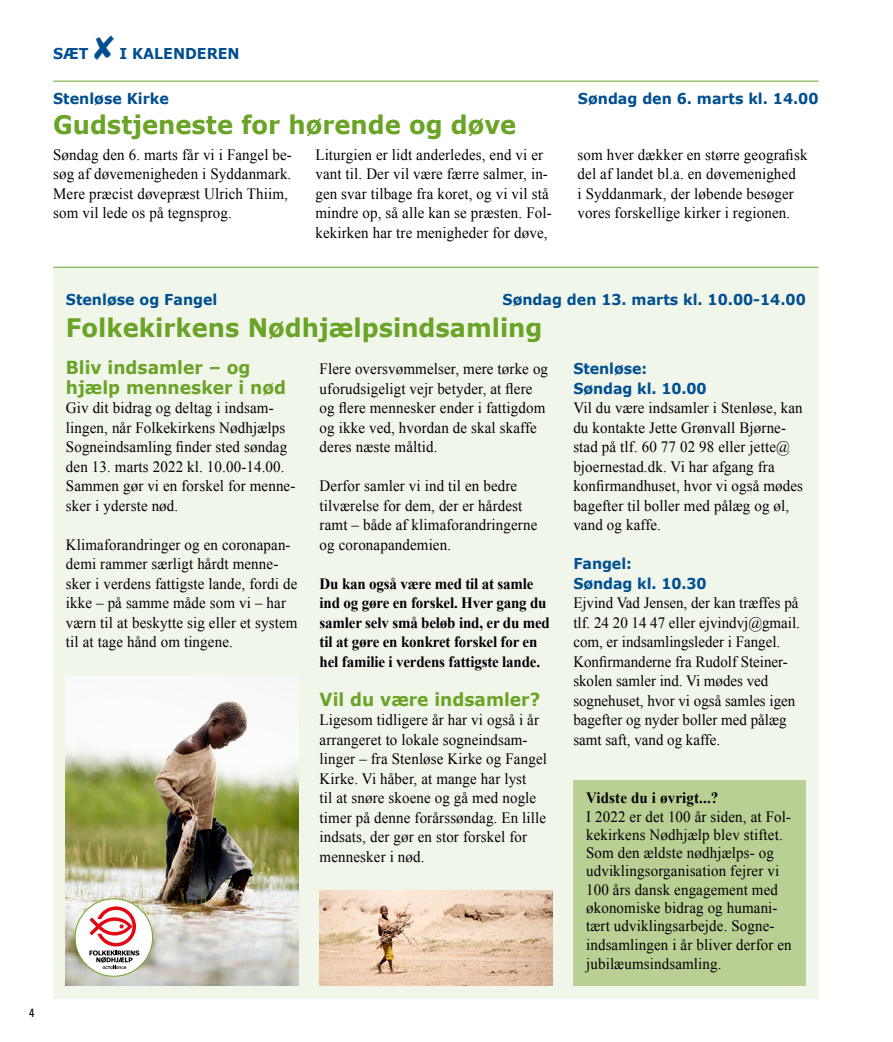
<style>
.page{position:relative;width:893px;height:1042px;background:#fff}
.page>*{position:absolute;margin:0;border:0;box-sizing:border-box;transform-origin:0 0}
.t1{font:700 25.5px "Verdana";color:#6aa426;scale:.95 1}
.t2{font:700 18px/19.5px "Verdana";color:#6aa426;scale:.95 1}
.t3{font:15.75px/19.5px "Times New Roman";letter-spacing:.01em;color:#000;scale:.95 1}
.t4{font:700 15.75px/19.5px "Times New Roman";letter-spacing:-.01em;color:#000;scale:.95 1}
.t5{font:700 15.75px "Times New Roman";letter-spacing:.01em;color:#000;scale:.95 1}
.t6{font:700 15px/19.5px "Verdana";color:#004f91;scale:.95 1}
.t7{font:condensed 12px "Univers LT Std";color:#000}
</style>
<div class="page">
<div style="left:53px;top:267px;width:766px;height:731px;background:#f1f6eb"></div>
<hr style="left:53px;top:81px;width:766px;height:1px;background:#6aa426">
<div style="left:573px;top:780px;width:233px;height:205px;background:#b9cf93"></div>
<img style="left:66px;top:676px;width:232px;height:309px">
<img style="left:320px;top:891px;width:232px;height:94px">
<hr style="left:53px;top:267px;width:766px;height:1px;background:#6aa426">
<div style="left:75px;top:899px;width:78px;height:77px;background:#fff;border-radius:39px"></div>
<svg style="left:89px;top:906px;width:50px;height:63px"></svg>
<div style="left:75px;top:898px;width:78px;height:78px;border:1px solid #6aa426;border-radius:50%"></div>
<p class="t6" style="left:53px;top:44px;width:198px">SÆT ✘ I KALENDEREN</p>
<p class="t6" style="left:53px;top:89px;width:123px">Stenløse Kirke</p>
<p class="t6" style="left:578px;top:89px;width:255px">Søndag den 6. marts kl. 14.00</p>
<h1 class="t1" style="left:53px;top:108px;width:489px">Gudstjeneste for hørende og døve</h1>
<p class="t3" style="left:53px;top:144px;width:253px">Søndag den 6. marts får vi i Fangel be&shy;søg af døvemenigheden i Syddanmark.<br>Mere præcist døvepræst Ulrich Thiim, som vil lede os på tegnsprog.</p>
<p class="t3" style="left:315px;top:144px;width:250px">Liturgien er lidt anderledes, end vi er vant til. Der vil være færre salmer, in&shy;gen svar tilbage fra koret, og vi vil stå mindre op, så alle kan se præsten. Fol&shy;kekirken har tre menigheder for døve,</p>
<p class="t3" style="left:578px;top:144px;width:243px">som hver dækker en større geografisk del af landet bl.a. en døvemenighed<br>i Syddanmark, der løbende besøger vores forskellige kirker i regionen.</p>
<p class="t7" style="left:29px;top:1005px;width:7px">4</p>
<p class="t6" style="left:66px;top:290px;width:161px">Stenløse og Fangel</p>
<p class="t6" style="left:503px;top:290px;width:321px">Søndag den 13. marts kl. 10.00-14.00</p>
<h1 class="t1" style="left:66px;top:311px;width:503px">Folkekirkens Nødhjælpsindsamling</h1>
<p class="t2" style="left:66px;top:358px;width:233px">Bliv indsamler – og hjælp mennesker i nød</p>
<p class="t3" style="left:66px;top:398px;width:243px">Giv dit bidrag og deltag i indsam&shy;lingen, når Folkekirkens Nødhjælps<br>Sogneindsamling finder sted søndag den 13. marts 2022 kl. 10.00-14.00.<br>Sammen gør vi en forskel for menne&shy;sker i yderste nød.</p>
<p class="t3" style="left:66px;top:534px;width:245px">Klimaforandringer og en coronapan&shy;demi rammer særligt hårdt menne&shy;sker i verdens fattigste lande, fordi de ikke – på samme måde som vi – har værn til at beskytte sig eller et system til at tage hånd om tingene.</p>
<p class="t6" style="left:573px;top:359px;width:142px">Stenløse:<br>Søndag kl. 10.00</p>
<p class="t3" style="left:573px;top:398px;width:243px">Vil du være indsamler i Stenløse, kan du kontakte Jette Grønvall Bjørne&shy;stad på tlf. 60 77 02 98 eller jette@ bjoernestad.dk. Vi har afgang fra konfirmandhuset, hvor vi også mødes bagefter til boller med pålæg og øl, vand og kaffe.</p>
<p class="t6" style="left:573px;top:554px;width:142px">Fangel:<br>Søndag kl. 10.30</p>
<p class="t3" style="left:573px;top:593px;width:240px">Ejvind Vad Jensen, der kan træffes på tlf. 24 20 14 47 eller ejvindvj@gmail. com, er indsamlingsleder i Fangel.<br>Konfirmanderne fra Rudolf Steiner-- skolen samler ind. Vi mødes ved sognehuset, hvor vi også samles igen bagefter og nyder boller med pålæg samt saft, vand og kaffe.</p>
<p class="t3" style="left:320px;top:359px;width:242px">Flere oversvømmelser, mere tørke og uforudsigeligt vejr betyder, at flere og flere mennesker ender i fattigdom og ikke ved, hvordan de skal skaffe deres næste måltid.</p>
<p class="t3" style="left:320px;top:476px;width:231px">Derfor samler vi ind til en bedre tilværelse for dem, der er hårdest ramt – både af klimaforandringerne og coronapandemien.</p>
<p class="t4" style="left:320px;top:573px;width:244px">Du kan også være med til at samle ind og gøre en forskel. Hver gang du samler selv små beløb ind, er du med til at gøre en konkret forskel for en hel familie i verdens fattigste lande.</p>
<p class="t2" style="left:320px;top:689px;width:234px">Vil du være indsamler?</p>
<p class="t3" style="left:320px;top:710px;width:241px">Ligesom tidligere år har vi også i år arrangeret to lokale sogneindsam&shy;linger – fra Stenløse Kirke og Fangel<br>Kirke. Vi håber, at mange har lyst<br>til at snøre skoene og gå med nogle timer på denne forårssøndag. En lille indsats, der gør en stor forskel for mennesker i nød.</p>
<p class="t5" style="left:586px;top:787px;width:141px">Vidste du i øvrigt...?</p>
<p class="t3" style="left:586px;top:807px;width:218px;line-height:18.5px">I 2022 er det 100 år siden, at Fol&shy;kekirkens Nødhjælp blev stiftet.<br>Som den ældste nødhjælps- og udviklingsorganisation fejrer vi<br>100 års dansk engagement med økonomiske bidrag og humani&shy;tært udviklingsarbejde. Sogne&shy;indsamlingen i år bliver derfor en jubilæumsindsamling.</p>
</div>
